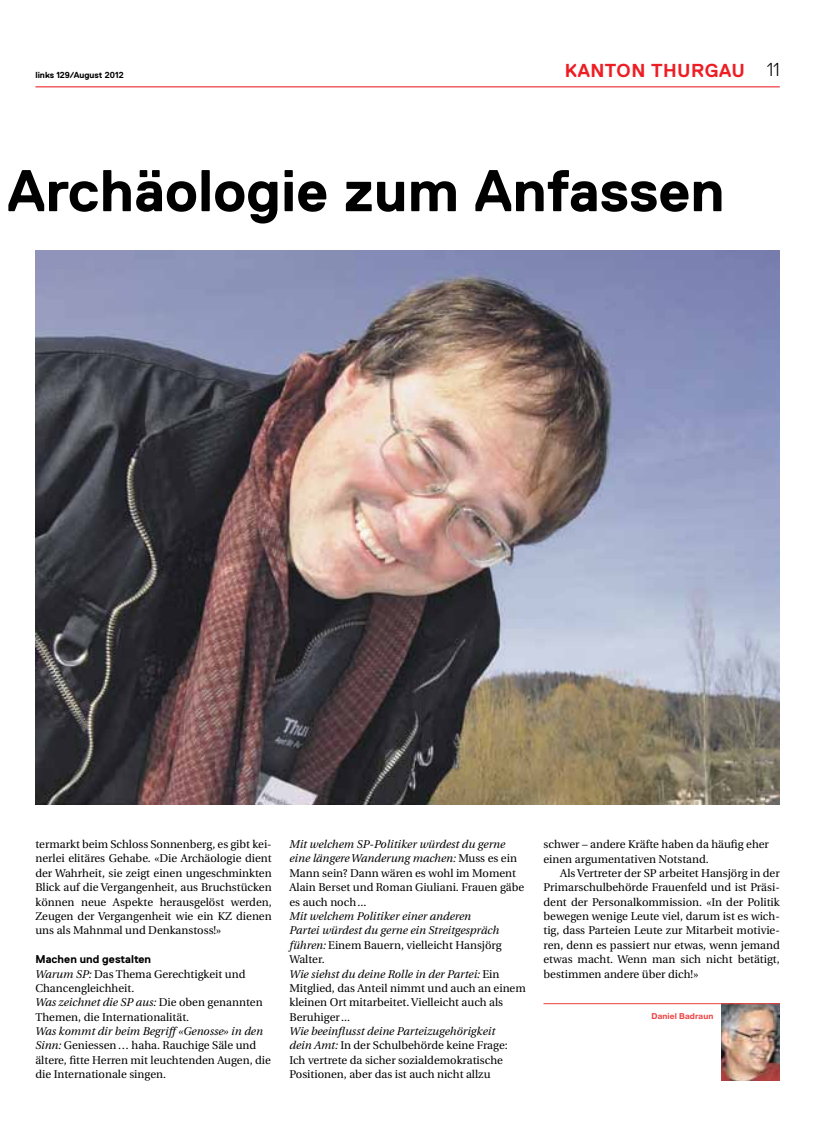
<style>
.page{position:relative;width:833px;height:1134px;background:#fff}
.page>*{position:absolute;margin:0;border:0;box-sizing:border-box;transform-origin:0 0}
.t1{font:700 58.75px "Replica";color:#000}
.t2{font:700 18.75px "Replica";letter-spacing:.025em;color:#ed1d24}
.t3{font:11.25px/14.4px "Utopia";color:#000}
.t4{font:700 11.25px "Replica";color:#000}
.t5{font:700 8.75px "Replica";color:#000}
.t6{font:700 8.75px "Nimbus San Nov";letter-spacing:.02em;color:#ef3e3f}
.s1{font-weight:300;color:#000}
.s2{font-style:italic}
</style>
<div class="page">
<hr style="left:35px;top:86px;width:745px;height:1px;background:#ef3e42">
<img style="left:35px;top:250px;width:745px;height:555px">
<img style="left:721px;top:1004px;width:59px;height:77px">
<hr style="left:543px;top:1003px;width:237px;height:1px;background:#ef3e3f">
<p class="t5" style="left:35px;top:70px;width:90px">links 129/August 2012</p>
<h2 class="t2" style="left:565px;top:60px;width:216px">Kanton th urgau <span class="s1">11</span></h2>
<h1 class="t1" style="left:7px;top:158px;width:718px">Archäologie zum Anfassen</h1>
<p class="t3" style="left:35px;top:837px;width:238px;text-align:justify">termarkt beim Schloss Sonnenberg, es gibt kei&shy;nerlei elitäres Gehabe. «Die Archäologie dient der Wahrheit, sie zeigt einen ungeschminkten Blick auf die Vergangenheit, aus Bruchstücken können neue Aspekte herausgelöst werden, Zeugen der Vergangenheit wie ein KZ dienen uns als Mahnmal und Denkanstoss!»</p>
<p class="t4" style="left:35px;top:953px;width:117px">Machen und gestalten</p>
<p class="t3" style="left:35px;top:967px;width:229px"><span class="s2">Warum SP:</span> Das Thema Gerechtigkeit und Chancengleichheit.<br><span class="s2">Was zeichnet die SP aus:</span> Die oben genannten Themen, die Internationalität.</p>
<p class="t3" style="left:35px;top:1024px;width:237px"><span class="s2">Was kommt dir beim Begriff «Genosse» in den Sinn:</span> Geniessen… haha. Rauchige Säle und ältere, fitte Herren mit leuchtenden Augen, die die Internationale singen.</p>
<p class="t3" style="left:289px;top:837px;width:236px"><span class="s2">Mit welchem SP-Politiker würdest du gerne eine längere Wanderung machen:</span> Muss es ein Mann sein? Dann wären es wohl im Moment Alain Berset und Roman Giuliani. Frauen gäbe es auch noch...</p>
<p class="t3" style="left:289px;top:909px;width:238px"><span class="s2">Mit welchem Politiker einer anderen<br>Partei würdest du gerne ein Streitgespräch führen:</span> Einem Bauern, vielleicht Hansjörg Walter.<br><span class="s2">Wie siehst du deine Rolle in der Partei:</span> Ein Mitglied, das Anteil nimmt und auch an einem kleinen Ort mitarbeitet. Vielleicht auch als Beruhiger...</p>
<p class="t3" style="left:289px;top:1024px;width:220px"><span class="s2">Wie beeinflusst deine Parteizugehörigkeit dein Amt:</span> In der Schulbehörde keine Frage:<br>Ich vertrete da sicher sozialdemokratische Positionen, aber das ist auch nicht allzu</p>
<p class="t3" style="left:543px;top:837px;width:227px">schwer – andere Kräfte haben da häufig eher einen argumentativen Notstand.</p>
<p class="t3" style="left:543px;top:866px;width:238px;text-align:justify;text-indent:17px">Als Vertreter der SP arbeitet Hansjörg in der Primarschulbehörde Frauenfeld und ist Präsi&shy;dent der Personalkommission. «In der Politik bewegen wenige Leute viel, darum ist es wich&shy;tig, dass Parteien Leute zur Mitarbeit motivie&shy;ren, denn es passiert nur etwas, wenn jemand etwas macht. Wenn man sich nicht betätigt, bestimmen andere über dich!»</p>
<p class="t6" style="left:651px;top:1011px;width:63px">Daniel Badraun</p>
</div>
